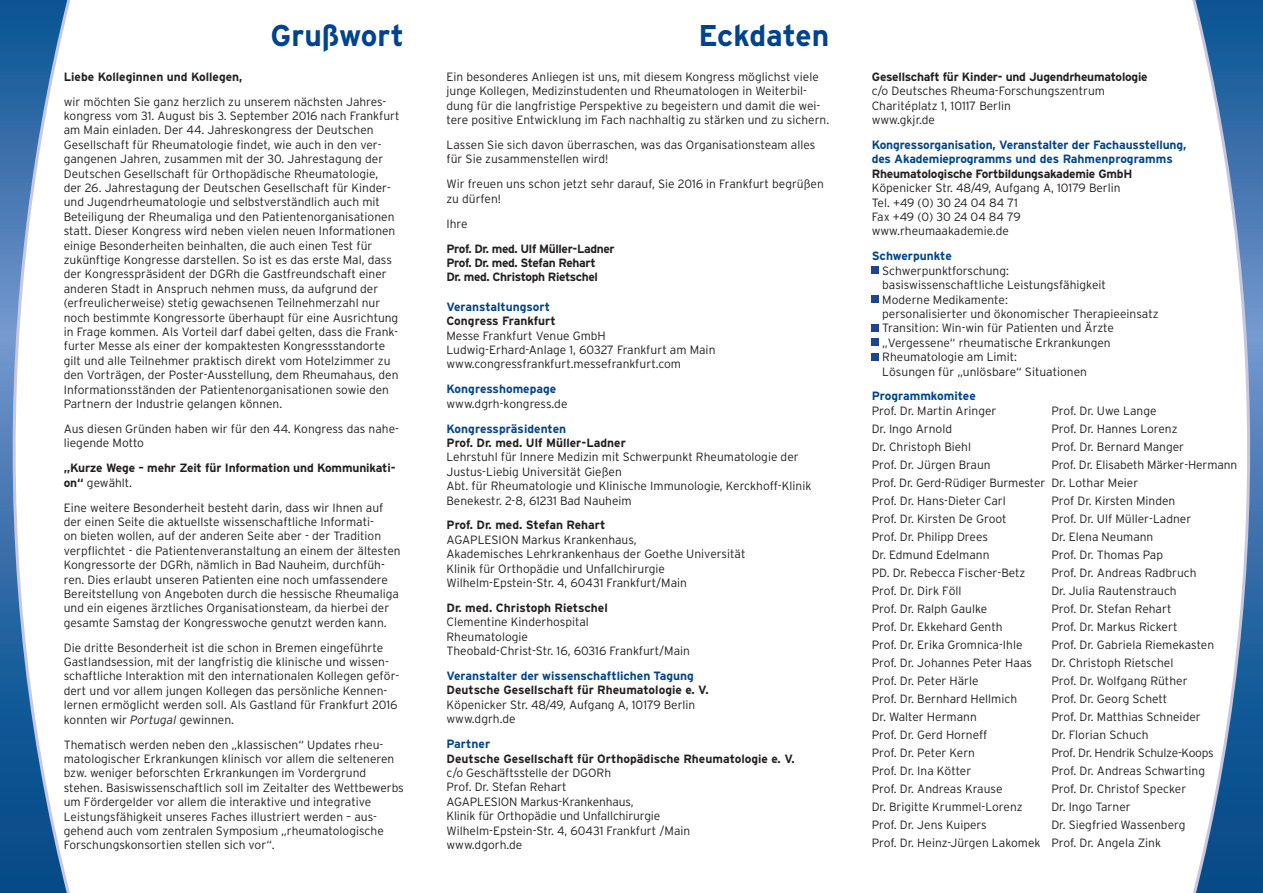
<style>
.page{position:relative;width:1263px;height:893px;background:#fff}
.page>*{position:absolute;margin:0;border:0;box-sizing:border-box;transform-origin:0 0}
.t1{font:700 30px "Interstate";color:#01448c}
.t2{font:300 12px/14.4px "Interstate";color:#231f20}
.t3{font:700 12px/14.4px "Interstate";letter-spacing:-.01em;color:#231f20}
.t4{font:700 12px/14.4px "Interstate";letter-spacing:-.01em;color:#01448c}
.t5{font:700 12px/14.4px "Interstate";letter-spacing:-.03em;color:#231f20}
.s1{font-weight:300}
.s2{font-style:italic}
</style>
<div class="page">
<svg style="left:0;top:0;width:71px;height:893px"></svg>
<svg style="left:1192px;top:0;width:71px;height:893px"></svg>
<div style="left:872px;top:267px;width:7px;height:7px;background:#1d468e"></div>
<div style="left:872px;top:296px;width:7px;height:7px;background:#1d468e"></div>
<div style="left:872px;top:325px;width:7px;height:7px;background:#1d468e"></div>
<div style="left:872px;top:339px;width:7px;height:7px;background:#1d468e"></div>
<div style="left:872px;top:353px;width:7px;height:7px;background:#1d468e"></div>
<h1 class="t1" style="left:271px;top:19px;width:135px">Grußwort</h1>
<h1 class="t1" style="left:698px;top:19px;width:132px">Eckdaten</h1>
<p class="t3" style="left:64px;top:69px;width:180px">Liebe Kolleginnen und Kollegen,</p>
<p class="t2" style="left:64px;top:94px;width:337px">wir möchten Sie ganz herzlich zu unserem nächsten Jahres&shy;kongress vom 31. August bis 3. September 2016 nach Frankfurt am Main einladen. Der 44. Jahreskongress der Deutschen Gesellschaft für Rheumatologie findet, wie auch in den ver&shy;gangenen Jahren, zusammen mit der 30. Jahrestagung der Deutschen Gesellschaft für Orthopädische Rheumatologie,<br>der 26. Jahrestagung der Deutschen Gesellschaft für Kinder&shy;und Jugendrheumatologie und selbstverständlich auch mit Beteiligung der Rheumaliga und den Patientenorganisationen statt. Dieser Kongress wird neben vielen neuen Informationen einige Besonderheiten beinhalten, die auch einen Test für zukünftige Kongresse darstellen. So ist es das erste Mal, dass der Kongresspräsident der DGRh die Gastfreundschaft einer anderen Stadt in Anspruch nehmen muss, da aufgrund der (erfreulicherweise) stetig gewachsenen Teilnehmerzahl nur noch bestimmte Kongressorte überhaupt für eine Ausrichtung in Frage kommen. Als Vorteil darf dabei gelten, dass die Frank&shy;furter Messe als einer der kompaktesten Kongressstandorte gilt und alle Teilnehmer praktisch direkt vom Hotelzimmer zu den Vorträgen, der Poster-Ausstellung, dem Rheumahaus, den Informationsständen der Patientenorganisationen sowie den Partnern der Industrie gelangen können.</p>
<p class="t2" style="left:64px;top:421px;width:337px">Aus diesen Gründen haben wir für den 44. Kongress das nahe&shy;liegende Motto</p>
<p class="t3" style="left:64px;top:461px;width:333px">„Kurze Wege – mehr Zeit für Information und Kommunikati&shy;on“ <span class="s1">gewählt.</span></p>
<p class="t2" style="left:64px;top:500px;width:338px">Eine weitere Besonderheit besteht darin, dass wir Ihnen auf der einen Seite die aktuellste wissenschaftliche Informati-<br>on bieten wollen, auf der anderen Seite aber - der Tradition verpflichtet - die Patientenveranstaltung an einem der ältesten Kongressorte der DGRh, nämlich in Bad Nauheim, durchfüh&shy;ren. Dies erlaubt unseren Patienten eine noch umfassendere Bereitstellung von Angeboten durch die hessische Rheumaliga und ein eigenes ärztliches Organisationsteam, da hierbei der gesamte Samstag der Kongresswoche genutzt werden kann.</p>
<p class="t2" style="left:64px;top:640px;width:337px">Die dritte Besonderheit ist die schon in Bremen eingeführte Gastlandsession, mit der langfristig die klinische und wissen&shy;schaftliche Interaktion mit den internationalen Kollegen geför&shy;dert und vor allem jungen Kollegen das persönliche Kennen&shy;lernen ermöglicht werden soll. Als Gastland für Frankfurt 2016 konnten wir <span class="s2">Portugal</span> gewinnen.</p>
<p class="t2" style="left:64px;top:737px;width:342px">Thematisch werden neben den „klassischen“ Updates rheu&shy;matologischer Erkrankungen klinisch vor allem die selteneren bzw. weniger beforschten Erkrankungen im Vordergrund stehen. Basiswissenschaftlich soll im Zeitalter des Wettbewerbs um Fördergelder vor allem die interaktive und integrative Leistungsfähigkeit unseres Faches illustriert werden – aus&shy;gehend auch vom zentralen Symposium „rheumatologische Forschungskonsortien stellen sich vor“.</p>
<p class="t2" style="left:446px;top:69px;width:384px">Ein besonderes Anliegen ist uns, mit diesem Kongress möglichst viele junge Kollegen, Medizinstudenten und Rheumatologen in Weiterbil&shy;dung für die langfristige Perspektive zu begeistern und damit die wei&shy;tere positive Entwicklung im Fach nachhaltig zu stärken und zu sichern.</p>
<p class="t2" style="left:446px;top:137px;width:370px">Lassen Sie sich davon überraschen, was das Organisationsteam alles für Sie zusammenstellen wird!</p>
<p class="t2" style="left:446px;top:177px;width:379px">Wir freuen uns schon jetzt sehr darauf, Sie 2016 in Frankfurt begrüßen zu dürfen!</p>
<p class="t2" style="left:446px;top:216px;width:23px">Ihre</p>
<p class="t5" style="left:446px;top:241px;width:170px">Prof. Dr. med. Ulf Müller-Ladner<br>Prof. Dr. med. Stefan Rehart<br>Dr. med. Christoph Rietschel</p>
<p class="t4" style="left:446px;top:299px;width:105px">Veranstaltungsort</p>
<p class="t3" style="left:446px;top:314px;width:111px">Congress Frankfurt</p>
<p class="t2" style="left:446px;top:328px;width:270px">Messe Frankfurt Venue GmbH<br>Ludwig-Erhard-Anlage 1, 60327 Frankfurt am Main www.congressfrankfurt.messefrankfurt.com</p>
<p class="t4" style="left:446px;top:382px;width:111px">Kongresshomepage</p>
<p class="t2" style="left:446px;top:396px;width:122px">www.dgrh-kongress.de</p>
<p class="t4" style="left:446px;top:421px;width:121px">Kongresspräsidenten</p>
<p class="t3" style="left:446px;top:435px;width:181px">Prof. Dr. med. Ulf Müller-Ladner</p>
<p class="t2" style="left:446px;top:450px;width:366px">Lehrstuhl für Innere Medizin mit Schwerpunkt Rheumatologie der Justus-Liebig Universität Gießen<br>Abt. für Rheumatologie und Klinische Immunologie, Kerckhoff-Klinik Benekestr. 2-8, 61231 Bad Nauheim</p>
<p class="t3" style="left:446px;top:518px;width:161px">Prof. Dr. med. Stefan Rehart</p>
<p class="t2" style="left:446px;top:532px;width:300px">AGAPLESION Markus Krankenhaus,<br>Akademisches Lehrkrankenhaus der Goethe Universität Klinik für Orthopädie und Unfallchirurgie Wilhelm-Epstein-Str. 4, 60431 Frankfurt/Main</p>
<p class="t3" style="left:446px;top:600px;width:163px">Dr. med. Christoph Rietschel</p>
<p class="t2" style="left:446px;top:615px;width:245px">Clementine Kinderhospital<br>Rheumatologie<br>Theobald-Christ-Str. 16, 60316 Frankfurt/Main</p>
<p class="t4" style="left:446px;top:669px;width:249px">Veranstalter der wissenschaftlichen Tagung</p>
<p class="t3" style="left:446px;top:683px;width:264px">Deutsche Gesellschaft für Rheumatologie e. V.</p>
<p class="t2" style="left:446px;top:697px;width:250px">Köpenicker Str. 48/49, Aufgang A, 10179 Berlin www.dgrh.de</p>
<p class="t4" style="left:446px;top:737px;width:45px">Partner</p>
<p class="t3" style="left:446px;top:751px;width:350px">Deutsche Gesellschaft für Orthopädische Rheumatologie e. V.</p>
<p class="t2" style="left:446px;top:765px;width:245px">c/o Geschäftsstelle der DGORh<br>Prof. Dr. Stefan Rehart<br>AGAPLESION Markus-Krankenhaus,<br>Klinik für Orthopädie und Unfallchirurgie<br>Wilhelm-Epstein-Str. 4, 60431 Frankfurt /Main www.dgorh.de</p>
<p class="t3" style="left:872px;top:69px;width:277px">Gesellschaft für Kinder- und Jugendrheumatologie</p>
<p class="t2" style="left:872px;top:84px;width:235px">c/o Deutsches Rheuma-Forschungszentrum<br>Charitéplatz 1, 10117 Berlin<br>www.gkjr.de</p>
<p class="t4" style="left:872px;top:138px;width:316px">Kongressorganisation, Veranstalter der Fachausstellung, des Akademieprogramms und des Rahmenprogramms</p>
<p class="t3" style="left:872px;top:166px;width:262px">Rheumatologische Fortbildungsakademie GmbH</p>
<p class="t2" style="left:872px;top:181px;width:250px">Köpenicker Str. 48/49, Aufgang A, 10179 Berlin<br>Tel. +49 (0) 30 24 04 84 71<br>Fax +49 (0) 30 24 04 84 79 www.rheumaakademie.de</p>
<p class="t4" style="left:872px;top:249px;width:82px">Schwerpunkte</p>
<p class="t2" style="left:882px;top:263px;width:278px">Schwerpunktforschung:<br>basiswissenschaftliche Leistungsfähigkeit<br>Moderne Medikamente:<br>personalisierter und ökonomischer Therapieeinsatz Transition: Win-win für Patienten und Ärzte „Vergessene“ rheumatische Erkrankungen Rheumatologie am Limit:<br>Lösungen für „unlösbare“ Situationen</p>
<p class="t4" style="left:872px;top:389px;width:106px">Programmkomitee</p>
<p class="t2" style="left:872px;top:402px;width:175px;line-height:18px">Prof. Dr. Martin Aringer<br>Dr. Ingo Arnold<br>Dr. Christoph Biehl<br>Prof. Dr. Jürgen Braun<br>Prof. Dr. Gerd-Rüdiger Burmester<br>Prof. Dr. Hans-Dieter Carl<br>Prof. Dr. Kirsten De Groot<br>Prof. Dr. Philipp Drees<br>Dr. Edmund Edelmann<br>PD. Dr. Rebecca Fischer-Betz<br>Prof. Dr. Dirk Föll<br>Prof. Dr. Ralph Gaulke<br>Prof. Dr. Ekkehard Genth<br>Prof. Dr. Erika Gromnica-Ihle<br>Prof. Dr. Johannes Peter Haas<br>Prof. Dr. Peter Härle<br>Prof. Dr. Bernhard Hellmich<br>Dr. Walter Hermann<br>Prof. Dr. Gerd Horneff<br>Prof. Dr. Peter Kern<br>Prof. Dr. Ina Kötter<br>Prof. Dr. Andreas Krause<br>Dr. Brigitte Krummel-Lorenz<br>Prof. Dr. Jens Kuipers<br>Prof. Dr. Heinz-Jürgen Lakomek</p>
<p class="t2" style="left:1051px;top:402px;width:187px;line-height:18px">Prof. Dr. Uwe Lange<br>Prof. Dr. Hannes Lorenz<br>Prof. Dr. Bernard Manger<br>Prof. Dr. Elisabeth Märker-Hermann<br>Dr. Lothar Meier<br>Prof Dr. Kirsten Minden<br>Prof. Dr. Ulf Müller-Ladner<br>Dr. Elena Neumann<br>Prof. Dr. Thomas Pap<br>Prof. Dr. Andreas Radbruch<br>Dr. Julia Rautenstrauch<br>Prof. Dr. Stefan Rehart<br>Prof. Dr. Markus Rickert<br>Prof. Dr. Gabriela Riemekasten<br>Dr. Christoph Rietschel<br>Prof. Dr. Wolfgang Rüther<br>Prof. Dr. Georg Schett<br>Prof. Dr. Matthias Schneider<br>Dr. Florian Schuch<br>Prof. Dr. Hendrik Schulze-Koops<br>Prof. Dr. Andreas Schwarting<br>Prof. Dr. Christof Specker<br>Dr. Ingo Tarner<br>Dr. Siegfried Wassenberg<br>Prof. Dr. Angela Zink</p>
</div>
